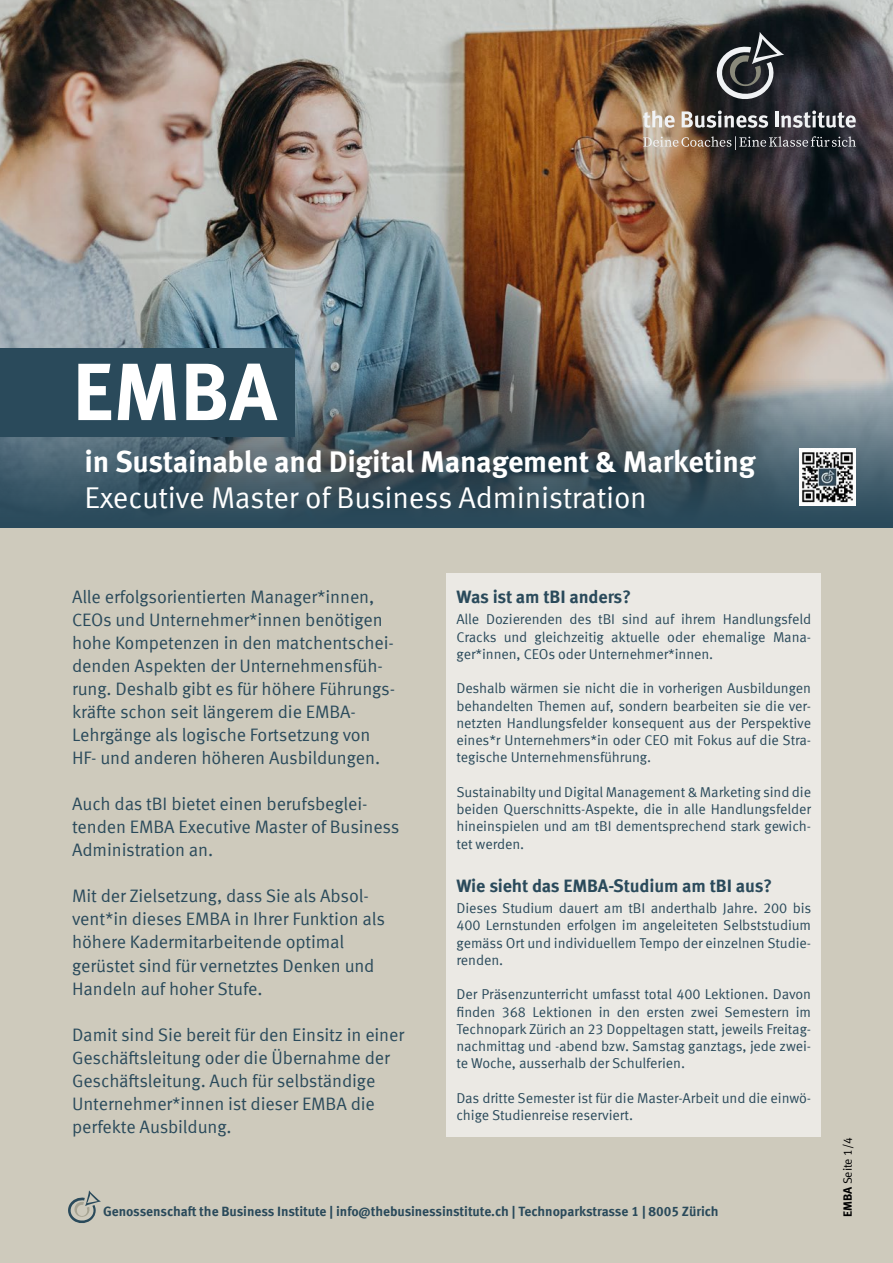
<style>
.page{position:relative;width:893px;height:1263px;background:#fff}
.page>*{position:absolute;margin:0;border:0;box-sizing:border-box;transform-origin:0 0}
.t1{font:700 81px "Meta Pro";color:#fff}
.t2{font:700 30px "Meta Pro";letter-spacing:-.01em;color:#fff}
.t3{font:30px "Meta Pro";letter-spacing:-.01em;color:#fff}
.t4{font:18px/23.1px "Meta Pro";letter-spacing:-.01em;color:#2a4a5b}
.t5{font:700 18px "Meta Pro";letter-spacing:-.01em;color:#2a4a5b}
.t6{font:14.25px/17.2px "Meta Pro";letter-spacing:-.01em;color:#2a4a5b;text-align:justify}
.t7{font:700 13.5px "Meta Pro";letter-spacing:-.005em;color:#2a4a5b}
.t8{font:12px "Meta Pro";letter-spacing:-.01em;color:#000}
.s1{font-weight:700}
</style>
<div class="page">
<div style="left:0;top:521px;width:893px;height:742px;background:#cecabc"></div>
<div style="left:446px;top:574px;width:375px;height:563px;background:#ebe9e4"></div>
<svg style="left:68px;top:1190px;width:33px;height:33px"></svg>
<img style="left:0;top:0;width:893px;height:527px">
<img style="left:799px;top:449px;width:57px;height:56px">
<p class="t1" style="left:72px;top:329px;width:206px">EMBA</p>
<p class="t2" style="left:84px;top:438px;width:673px">in Sustainable and Digital Management &amp; Marketing</p>
<p class="t3" style="left:84px;top:474px;width:564px">Executive Master of Business Administration</p>
<p class="t4" style="left:72px;top:584px;width:323px">Alle erfolgsorientierten Manager*innen, CEOs und Unternehmer*innen benötigen hohe Kompetenzen in den matchentschei&shy;denden Aspekten der Unternehmensfüh-</p>
<p class="t4" style="left:72px;top:676px;width:324px">rung. Deshalb gibt es für höhere Führungs&shy;kräfte schon seit längerem die EMBA-</p>
<p class="t4" style="left:72px;top:722px;width:300px">Lehrgänge als logische Fortsetzung von</p>
<p class="t4" style="left:72px;top:745px;width:309px">HF- und anderen höheren Ausbildungen.</p>
<p class="t4" style="left:72px;top:791px;width:329px">Auch das tBI bietet einen berufsbeglei&shy;tenden EMBA Executive Master of Business<br>Administration an.</p>
<p class="t4" style="left:72px;top:883px;width:315px">Mit der Zielsetzung, dass Sie als Absol&shy;vent*in dieses EMBA in Ihrer Funktion als höhere Kadermitarbeitende optimal</p>
<p class="t4" style="left:72px;top:952px;width:304px">gerüstet sind für vernetztes Denken und<br>Handeln auf hoher Stufe.</p>
<p class="t4" style="left:72px;top:1022px;width:334px">Damit sind Sie bereit für den Einsitz in einer Geschäftsleitung oder die Übernahme der Geschäftsleitung. Auch für selbständige Unternehmer*innen ist dieser EMBA die perfekte Ausbildung.</p>
<p class="t5" style="left:456px;top:582px;width:176px">Was ist am tBI anders?</p>
<p class="t6" style="left:456px;top:610px;width:356px">Alle Dozierenden des tBI sind auf ihrem Handlungsfeld Cracks und gleichzeitig aktuelle oder ehemalige Mana&shy;ger*innen, CEOs oder Unternehmer*innen.</p>
<p class="t6" style="left:456px;top:679px;width:356px">Deshalb wärmen sie nicht die in vorherigen Ausbildungen behandelten Themen auf, sondern bearbeiten sie die ver&shy;netzten Handlungsfelder konsequent aus der Perspektive eines*r Unternehmers*in oder CEO mit Fokus auf die Stra&shy;tegische Unternehmensführung.</p>
<p class="t6" style="left:456px;top:782px;width:356px">Sustainabilty und Digital Management &amp; Marketing sind die beiden Querschnitts-Aspekte, die in alle Handlungsfelder hineinspielen und am tBI dementsprechend stark gewich&shy;tet werden.</p>
<p class="t5" style="left:456px;top:871px;width:317px">Wie sieht das EMBA-Studium am tBI aus?</p>
<p class="t6" style="left:456px;top:898px;width:356px">Dieses Studium dauert am tBI anderthalb Jahre. 200 bis 400 Lernstunden erfolgen im angeleiteten Selbststudium gemäss Ort und individuellem Tempo der einzelnen Studie&shy;renden.</p>
<p class="t6" style="left:456px;top:985px;width:356px">Der Präsenzunterricht umfasst total 400 Lektionen. Davon finden 368 Lektionen in den ersten zwei Semestern im Technopark Zürich an 23 Doppeltagen statt, jeweils Freitag&shy;nachmittag und -abend bzw. Samstag ganztags, jede zwei&shy;te Woche, ausserhalb der Schulferien.</p>
<p class="t6" style="left:456px;top:1088px;width:356px">Das dritte Semester ist für die Master-Arbeit und die einwö&shy;chige Studienreise reserviert.</p>
<p class="t7" style="left:103px;top:1201px;width:617px">Genossenschaft the Business Institute | info@thebusinessinstitute.ch | Technoparkstrasse 1 | 8005 Zürich</p>
<p class="t8" style="left:838px;top:1217px;width:82px;rotate:-90deg"><span class="s1">EMBA</span> Seite 1/4</p>
</div>
